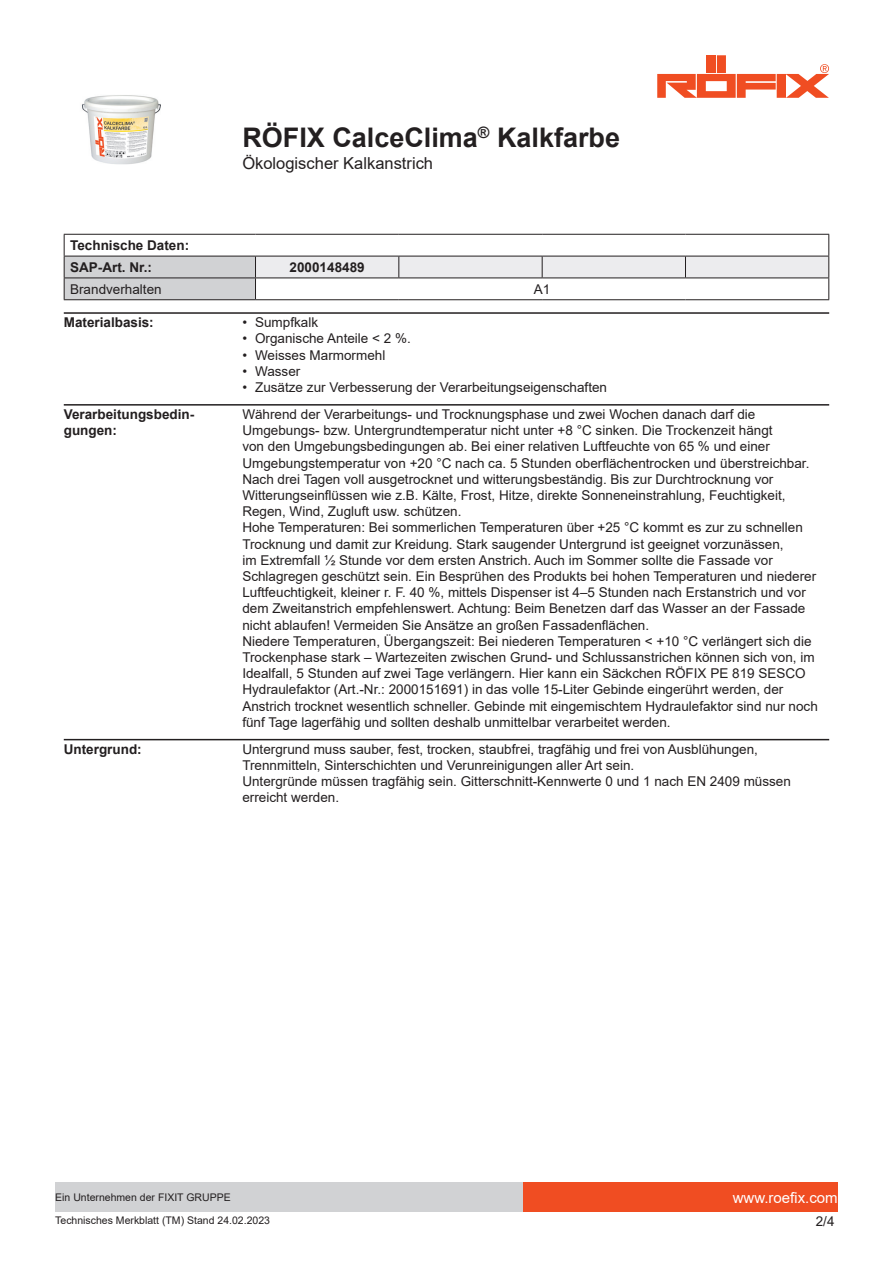
<style>
.page{position:relative;width:893px;height:1263px;background:#fff}
.page>*{position:absolute;margin:0;border:0;box-sizing:border-box;transform-origin:0 0}
.t1{font:700 27px "Arial";color:#231f20}
.t2{font:16.5px "Arial";color:#231f20}
.t3{font:15px "Arial";color:#fff}
.t4{font:13.5px/16.2px "Arial";color:#231f20}
.t5{font:700 13.5px/21.9px "Arial";color:#231f20}
.t6{font:10.5px "Arial";color:#231f20}
</style>
<div class="page">
<img style="left:82px;top:95px;width:79px;height:70px">
<div style="left:717px;top:55px;width:9px;height:18px;background:#f04d22"></div>
<div style="left:707px;top:55px;width:9px;height:18px;background:#f04d22"></div>
<svg style="left:657px;top:64px;width:172px;height:34px"></svg>
<div style="left:523px;top:1182px;width:315px;height:30px;background:#f04d22"></div>
<div style="left:55px;top:1182px;width:468px;height:30px;background:#d1d2d4"></div>
<hr style="left:64px;top:234px;width:191px;height:1px;background:#231f20">
<hr style="left:255px;top:234px;width:144px;height:1px;background:#231f20">
<hr style="left:399px;top:234px;width:143px;height:1px;background:#231f20">
<hr style="left:542px;top:234px;width:143px;height:1px;background:#231f20">
<hr style="left:685px;top:234px;width:144px;height:1px;background:#231f20">
<svg style="left:64px;top:235px;width:765px;height:64px"></svg>
<hr style="left:64px;top:299px;width:191px;height:1px;background:#231f20">
<hr style="left:255px;top:299px;width:144px;height:1px;background:#231f20">
<hr style="left:399px;top:299px;width:143px;height:1px;background:#231f20">
<hr style="left:542px;top:299px;width:143px;height:1px;background:#231f20">
<hr style="left:685px;top:299px;width:144px;height:1px;background:#231f20">
<hr style="left:64px;top:312px;width:765px;height:2px;background:#231f20">
<hr style="left:64px;top:404px;width:765px;height:2px;background:#231f20">
<hr style="left:64px;top:739px;width:765px;height:1px;background:#231f20">
<p class="t5" style="left:70px;top:235px;width:121px">Technische Daten:<br>SAP-Art. Nr.:</p>
<h1 class="t1" style="left:242px;top:119px;width:379px">RÖFIX CalceClima<sup>®</sup> Kalkfarbe</h1>
<p class="t2" style="left:242px;top:152px;width:192px">Ökologischer Kalkanstrich</p>
<p class="t5" style="left:290px;top:256px;width:77px">2000148489</p>
<p class="t4" style="left:70px;top:281px;width:93px">Brandverhalten</p>
<p class="t4" style="left:534px;top:281px;width:18px">A1</p>
<p class="t5" style="left:64px;top:312px;width:92px">Materialbasis:</p>
<p class="t4" style="left:242px;top:314px;width:77px">• Sumpfkalk</p>
<p class="t4" style="left:242px;top:330px;width:170px">• Organische Anteile &lt; 2 %.</p>
<p class="t4" style="left:242px;top:347px;width:145px">• Weisses Marmormehl</p>
<p class="t4" style="left:242px;top:363px;width:60px">• Wasser</p>
<p class="t4" style="left:242px;top:379px;width:366px">• Zusätze zur Verbesserung der Verarbeitungseigenschaften</p>
<p class="t5" style="left:64px;top:406px;width:132px;line-height:16.2px">Verarbeitungsbedin&shy;gungen:</p>
<p class="t4" style="left:242px;top:406px;width:577px">Während der Verarbeitungs- und Trocknungsphase und zwei Wochen danach darf die Umgebungs- bzw. Untergrundtemperatur nicht unter +8 °C sinken. Die Trockenzeit hängt<br>von den Umgebungsbedingungen ab. Bei einer relativen Luftfeuchte von 65 % und einer Umgebungstemperatur von +20 °C nach ca. 5 Stunden oberflächentrocken und überstreichbar.<br>Nach drei Tagen voll ausgetrocknet und witterungsbeständig. Bis zur Durchtrocknung vor Witterungseinflüssen wie z.B. Kälte, Frost, Hitze, direkte Sonneneinstrahlung, Feuchtigkeit, Regen, Wind, Zugluft usw. schützen.<br>Hohe Temperaturen: Bei sommerlichen Temperaturen über +25 °C kommt es zur zu schnellen Trocknung und damit zur Kreidung. Stark saugender Untergrund ist geeignet vorzunässen,<br>im Extremfall ½ Stunde vor dem ersten Anstrich. Auch im Sommer sollte die Fassade vor Schlagregen geschützt sein. Ein Besprühen des Produkts bei hohen Temperaturen und niederer Luftfeuchtigkeit, kleiner r. F. 40 %, mittels Dispenser ist 4–5 Stunden nach Erstanstrich und vor dem Zweitanstrich empfehlenswert. Achtung: Beim Benetzen darf das Wasser an der Fassade nicht ablaufen! Vermeiden Sie Ansätze an großen Fassadenflächen.<br>Niedere Temperaturen, Übergangszeit: Bei niederen Temperaturen &lt; +10 °C verlängert sich die Trockenphase stark – Wartezeiten zwischen Grund- und Schlussanstrichen können sich von, im Idealfall, 5 Stunden auf zwei Tage verlängern. Hier kann ein Säckchen RÖFIX PE 819 SESCO Hydraulefaktor (Art.-Nr.: 2000151691) in das volle 15-Liter Gebinde eingerührt werden, der Anstrich trocknet wesentlich schneller. Gebinde mit eingemischtem Hydraulefaktor sind nur noch fünf Tage lagerfähig und sollten deshalb unmittelbar verarbeitet werden.</p>
<p class="t5" style="left:64px;top:738px;width:79px">Untergrund:</p>
<p class="t4" style="left:242px;top:741px;width:550px">Untergrund muss sauber, fest, trocken, staubfrei, tragfähig und frei von Ausblühungen, Trennmitteln, Sinterschichten und Verunreinigungen aller Art sein.<br>Untergründe müssen tragfähig sein. Gitterschnitt-Kennwerte 0 und 1 nach EN 2409 müssen erreicht werden.</p>
<p class="t6" style="left:55px;top:1190px;width:177px">Ein Unternehmen der FIXIT GRUPPE</p>
<p class="t3" style="left:733px;top:1187px;width:107px">www.roefix.com</p>
<p class="t6" style="left:55px;top:1213px;width:216px">Technisches Merkblatt (TM) Stand 24.02.2023</p>
<p class="t4" style="left:816px;top:1213px;width:20px">2/4</p>
</div>
